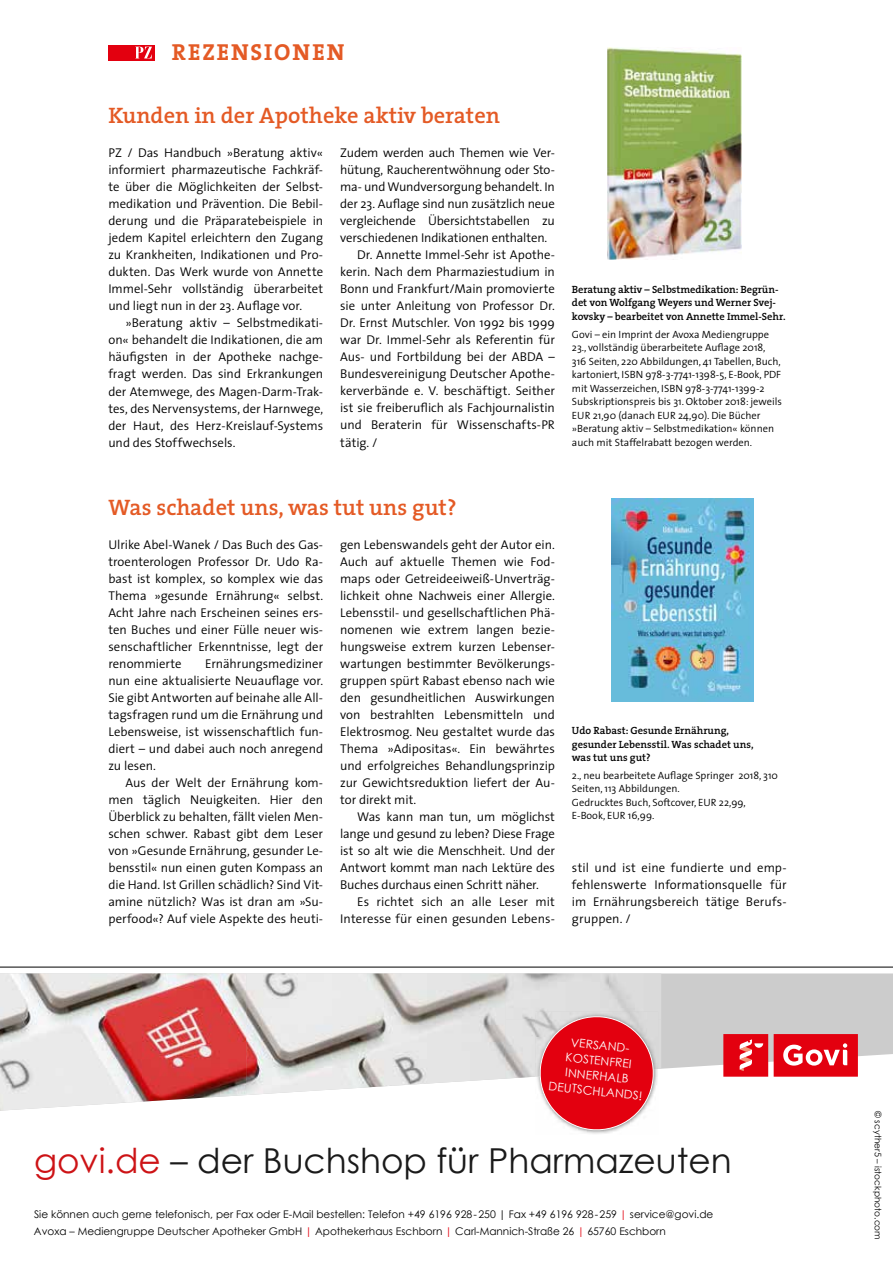
<style>
.page{position:relative;width:893px;height:1263px;background:#fff}
.page>*{position:absolute;margin:0;border:0;box-sizing:border-box;transform-origin:0 0}
.t1{font:34.35px "Century Gothic OV VMPUHB";color:#1a1a1a}
.t2{font:700 23.25px "The Serif";letter-spacing:.08em;color:#e45a25}
.t3{font:600 22.5px "The Serif";color:#e45a25}
.t4{font:300 12.75px/17px "The Sans";letter-spacing:-.005em;color:#000;text-align:justify}
.t5{font:11.85px "Century Gothic OV VMPUHB";color:#fff}
.t6{font:300 10.5px/13.5px "The Sans";color:#000}
.t7{font:10.5px/16.5px "Century Gothic OV VMPUHB";color:#000}
.t8{font:600 10.5px/13.5px "The Serif";letter-spacing:-.005em;color:#000}
.t9{font:9px "Century Gothic OV VMPUHB";color:#000}
.s1{color:#cd1316}
.s2{color:#e3000f}
</style>
<div class="page">
<div style="left:108px;top:45px;width:47px;height:15px;background:#e3000f"></div>
<svg style="left:136px;top:47px;width:16px;height:11px"></svg>
<img style="left:611px;top:498px;width:143px;height:204px">
<img style="left:607px;top:48px;width:134px;height:212px">
<svg style="left:506px;top:973px;width:387px;height:106px;background:#d1d1d1"></svg>
<img style="left:0;top:973px;width:246px;height:138px">
<img style="left:246px;top:973px;width:260px;height:122px">
<img style="left:506px;top:973px;width:155px;height:46px">
<img style="left:506px;top:1019px;width:29px;height:59px">
<img style="left:658px;top:1019px;width:3px;height:50px">
<img style="left:535px;top:1012px;width:123px;height:65px">
<svg style="left:537px;top:1014px;width:119px;height:119px;background:#e3454f"></svg>
<svg style="left:723px;top:1034px;width:135px;height:43px;background:#e6303b"></svg>
<hr style="left:0;top:967px;width:893px;height:1px;background:#000">
<h2 class="t2" style="left:172px;top:38px;width:174px">REZENSIONEN</h2>
<h3 class="t3" style="left:108px;top:101px;width:393px">Kunden in der Apotheke aktiv beraten</h3>
<p class="t4" style="left:108px;top:145px;width:216px">PZ / Das Handbuch »Beratung aktiv« informiert pharmazeutische Fachkräf&shy;te über die Möglichkeiten der Selbst&shy;medikation und Prävention. Die Bebil&shy;derung und die Präparatebeispiele in jedem Kapitel erleichtern den Zugang zu Krankheiten, Indikationen und Pro&shy;dukten. Das Werk wurde von Annette Immel-Sehr vollständig überarbeitet und liegt nun in der 23. Auflage vor.</p>
<p class="t4" style="left:108px;top:315px;width:216px;text-indent:17px">»Beratung aktiv – Selbstmedikati&shy;on« behandelt die Indikationen, die am häufigsten in der Apotheke nachge&shy;fragt werden. Das sind Erkrankungen der Atemwege, des Magen-Darm-Trak&shy;tes, des Nervensystems, der Harnwege, der Haut, des Herz-Kreislauf-Systems und des Stoffwechsels.</p>
<p class="t4" style="left:340px;top:145px;width:216px">Zudem werden auch Themen wie Ver-</p>
<p class="t4" style="left:340px;top:162px;width:216px">hütung, Raucherentwöhnung oder Sto-</p>
<p class="t4" style="left:340px;top:179px;width:216px">ma- und Wundversorgung behandelt. In</p>
<p class="t4" style="left:340px;top:196px;width:216px">der 23. Auflage sind nun zusätzlich neue</p>
<p class="t4" style="left:340px;top:213px;width:216px">vergleichende Übersichtstabellen zu</p>
<p class="t4" style="left:340px;top:230px;width:209px">verschiedenen Indikationen enthalten.</p>
<p class="t4" style="left:357px;top:247px;width:199px">Dr. Annette Immel-Sehr ist Apothe-</p>
<p class="t4" style="left:340px;top:264px;width:216px">kerin. Nach dem Pharmaziestudium in</p>
<p class="t4" style="left:340px;top:281px;width:216px">Bonn und Frankfurt/Main promovierte</p>
<p class="t4" style="left:340px;top:298px;width:216px">sie unter Anleitung von Professor Dr.</p>
<p class="t4" style="left:340px;top:315px;width:216px">Dr. Ernst Mutschler. Von 1992 bis 1999</p>
<p class="t4" style="left:340px;top:332px;width:216px">war Dr. Immel-Sehr als Referentin für</p>
<p class="t4" style="left:340px;top:349px;width:216px">Aus- und Fortbildung bei der ABDA –</p>
<p class="t4" style="left:340px;top:366px;width:216px">Bundesvereinigung Deutscher Apothe-</p>
<p class="t4" style="left:340px;top:383px;width:216px">kerverbände e. V. beschäftigt. Seither</p>
<p class="t4" style="left:340px;top:400px;width:216px">ist sie freiberuflich als Fachjournalistin</p>
<p class="t4" style="left:340px;top:417px;width:216px">und Beraterin für Wissenschafts-PR</p>
<p class="t4" style="left:340px;top:434px;width:39px">tätig. /</p>
<p class="t8" style="left:572px;top:283px;width:215px">Beratung aktiv – Selbstmedikation: Begrün&shy;det von Wolfgang Weyers und Werner Svej&shy;kovsky – bearbeitet von Annette Immel-Sehr.</p>
<p class="t6" style="left:572px;top:327px;width:212px">Govi – ein Imprint der Avoxa Mediengruppe 23., vollständig überarbeitete Auflage 2018, 316 Seiten, 220 Abbildungen, 41 Tabellen, Buch, kartoniert, ISBN 978-3-7741-1398-5, E-Book, PDF mit Wasserzeichen, ISBN 978-3-7741-1399-2<br>Subskriptionspreis bis 31. Oktober 2018: jeweils EUR 21,90 (danach EUR 24,90). Die Bücher »Beratung aktiv – Selbstmedikation« können auch mit Staffelrabatt bezogen werden.</p>
<h3 class="t3" style="left:108px;top:492px;width:350px">Was schadet uns, was tut uns gut?</h3>
<p class="t4" style="left:108px;top:536px;width:216px">Ulrike Abel-Wanek / Das Buch des Gas&shy;troenterologen Professor Dr. Udo Ra&shy;bast ist komplex, so komplex wie das Thema »gesunde Ernährung« selbst.<br>Acht Jahre nach Erscheinen seines ers&shy;ten Buches und einer Fülle neuer wis&shy;senschaftlicher Erkenntnisse, legt der renommierte</p>
<p class="t4" style="left:108px;top:655px;width:216px;text-indent:97px">Ernährungsmediziner nun eine aktualisierte Neuauflage vor.<br>Sie gibt Antworten auf beinahe alle All&shy;tagsfragen rund um die Ernährung und Lebensweise, ist wissenschaftlich fun&shy;diert – und dabei auch noch anregend zu lesen.</p>
<p class="t4" style="left:108px;top:774px;width:216px;text-indent:17px">Aus der Welt der Ernährung kom&shy;men täglich Neuigkeiten. Hier den Überblick zu behalten, fällt vielen Men&shy;schen schwer. Rabast gibt dem Leser von »Gesunde Ernährung, gesunder Le&shy;bensstil« nun einen guten Kompass an die Hand. Ist Grillen schädlich? Sind Vit&shy;amine nützlich? Was ist dran am »Su&shy;perfood«? Auf viele Aspekte des heuti-</p>
<p class="t4" style="left:340px;top:536px;width:216px">gen Lebenswandels geht der Autor ein.<br>Auch auf aktuelle Themen wie Fod&shy;maps oder Getreideeiweiß-Unverträg&shy;lichkeit ohne Nachweis einer Allergie.<br>Lebensstil- und gesellschaftlichen Phä&shy;nomenen wie extrem langen bezie&shy;hungsweise extrem kurzen Lebenser&shy;wartungen bestimmter Bevölkerungs&shy;gruppen spürt Rabast ebenso nach wie den gesundheitlichen Auswirkungen von bestrahlten Lebensmitteln und Elektrosmog. Neu gestaltet wurde das Thema »Adipositas«. Ein bewährtes und erfolgreiches Behandlungsprinzip zur Gewichtsreduktion liefert der Au&shy;tor direkt mit.</p>
<p class="t4" style="left:340px;top:808px;width:216px;text-indent:17px">Was kann man tun, um möglichst lange und gesund zu leben? Diese Frage ist so alt wie die Menschheit. Und der Antwort kommt man nach Lektüre des Buches durchaus einen Schritt näher.</p>
<p class="t4" style="left:340px;top:893px;width:216px;text-align:right">Es richtet sich an alle Leser mit<br>Interesse für einen gesunden Lebens-</p>
<p class="t8" style="left:572px;top:724px;width:183px">Udo Rabast: Gesunde Ernährung, gesunder Lebensstil. Was schadet uns, was tut uns gut?</p>
<p class="t6" style="left:572px;top:769px;width:208px">2., neu bearbeitete Auflage Springer 2018, 310<br>Seiten, 113 Abbildungen.<br>Gedrucktes Buch, Softcover, EUR 22,99, E-Book, EUR 16,99.</p>
<p class="t4" style="left:572px;top:859px;width:216px">stil und ist eine fundierte und emp&shy;fehlenswerte Informationsquelle für im Ernährungsbereich tätige Berufs&shy;gruppen. /</p>
<p class="t5" style="left:572px;top:1034px;width:68px;rotate:6deg">VERSAND-</p>
<p class="t5" style="left:567px;top:1049px;width:68px;rotate:6deg">KOSTENFREI</p>
<p class="t5" style="left:566px;top:1064px;width:65px;rotate:6deg">INNERHALB</p>
<p class="t5" style="left:550px;top:1077px;width:96px;rotate:6deg">DEUTSCHLANDS!</p>
<h1 class="t1" style="left:34px;top:1136px;width:699px"><span class="s1">govi.de</span> – der Buchshop für Pharmazeuten</h1>
<p class="t7" style="left:34px;top:1206px;width:681px">Sie können auch gerne telefonisch, per Fax oder E-Mail bestellen: Telefon +49 6196 928-250 | Fax +49 6196 928-259 <span class="s2">|</span> service@govi.de<br>Avoxa – Mediengruppe Deutscher Apotheker GmbH <span class="s2">|</span> Apothekerhaus Eschborn <span class="s2">|</span> Carl-Mannich-Straße 26 <span class="s2">|</span> 65760 Eschborn</p>
<p class="t9" style="left:884px;top:1111px;width:130px;rotate:90deg">© scyther5 – istockphoto.com</p>
</div>
